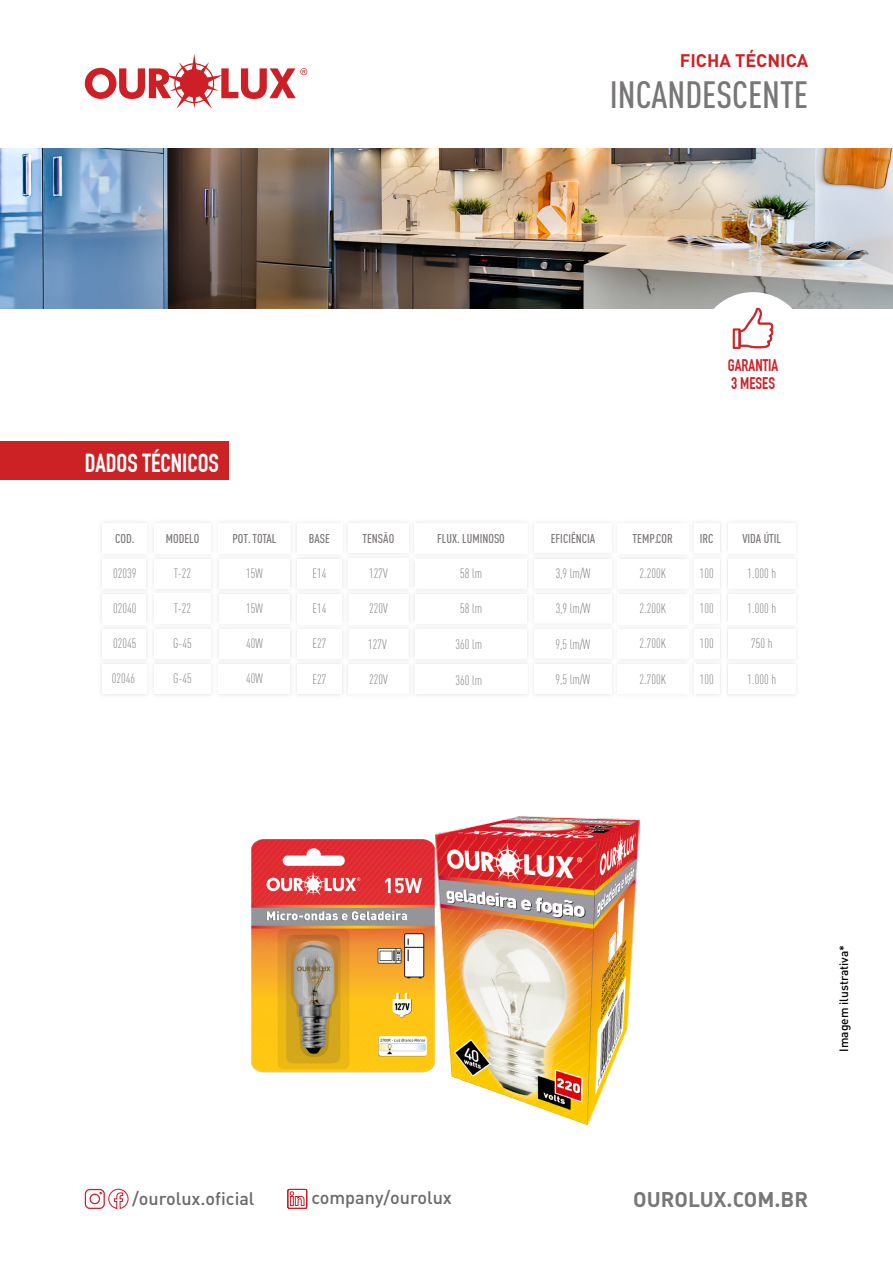
<style>
.page{position:relative;width:893px;height:1263px;background:#fff}
.page>*{position:absolute;margin:0;border:0;box-sizing:border-box;transform-origin:0 0}
.t1{font:500 37.5px "DIN Cond";color:#787676}
.t2{font:700 25.5px "DIN Condensed";color:#fff}
.t3{font:21px "DIN Bold Alternate";color:#787676}
.t4{font:500 18px "DIN";color:#6b6868}
.t5{font:700 18px "DIN";color:#cd2126}
.t6{font:700 16.5px/18px "DIN Condensed";color:#cd2126}
.t7{font:300 13.35px "DIN Cond";color:#7a7675}
.t8{font:300 13.35px "DIN Cond";color:#7d7878}
.t9{font:500 12.6px "DIN Cond";color:#7a7675}
.t10{font:500 12px "DIN";color:#000}
</style>
<div class="page">
<svg style="left:84px;top:1188px;width:45px;height:21px"></svg>
<svg style="left:287px;top:1188px;width:20px;height:21px"></svg>
<svg style="left:84px;top:54px;width:223px;height:55px"></svg>
<img style="left:0;top:148px;width:893px;height:160px">
<div style="left:698px;top:292px;width:110px;height:110px;background:#fff;border-radius:50%"></div>
<svg style="left:732px;top:307px;width:42px;height:42px"></svg>
<div style="left:0;top:441px;width:228px;height:39px;background:#cd2225"></div>
<img style="left:251px;top:839px;width:135px;height:234px">
<img style="left:386px;top:816px;width:254px;height:309px">
<img style="left:290px;top:560px;width:7px;height:27px">
<img style="left:290px;top:595px;width:7px;height:27px">
<img style="left:290px;top:630px;width:7px;height:28px">
<img style="left:291px;top:665px;width:6px;height:31px">
<img style="left:341px;top:665px;width:8px;height:32px">
<img style="left:348px;top:665px;width:1px;height:29px">
<div style="left:297px;top:664px;width:45px;height:30px;background:#fff"></div>
<img style="left:408px;top:665px;width:8px;height:32px">
<img style="left:408px;top:665px;width:1px;height:29px">
<div style="left:415px;top:664px;width:112px;height:30px;background:#fff"></div>
<img style="left:153px;top:595px;width:59px;height:26px">
<div style="left:154px;top:594px;width:57px;height:30px;background:#fff"></div>
<img style="left:147px;top:665px;width:7px;height:31px">
<svg style="left:153px;top:624px;width:2px;height:40px"></svg>
<svg style="left:211px;top:622px;width:1px;height:43px"></svg>
<svg style="left:687px;top:523px;width:35px;height:171px"></svg>
<div style="left:694px;top:664px;width:26px;height:30px;background:#fff"></div>
<img style="left:533px;top:525px;width:1px;height:27px">
<img style="left:528px;top:665px;width:6px;height:31px">
<svg style="left:527px;top:554px;width:7px;height:110px"></svg>
<svg style="left:611px;top:527px;width:8px;height:167px"></svg>
<div style="left:534px;top:664px;width:78px;height:30px;background:#fff"></div>
<svg style="left:341px;top:523px;width:8px;height:141px"></svg>
<svg style="left:409px;top:560px;width:6px;height:97px"></svg>
<div style="left:348px;top:523px;width:61px;height:30px;background:#fff"></div>
<img style="left:153px;top:561px;width:59px;height:25px">
<div style="left:154px;top:559px;width:57px;height:29px;background:#fff"></div>
<h3 class="t5" style="left:680px;top:49px;width:130px">FICHA TÉCNICA</h3>
<h1 class="t1" style="left:610px;top:72px;width:200px">INCANDESCENTE</h1>
<h2 class="t2" style="left:85px;top:448px;width:136px">DADOS TÉCNICOS</h2>
<p class="t9" style="left:115px;top:531px;width:21px">COD.</p>
<p class="t9" style="left:309px;top:531px;width:23px">BASE</p>
<p class="t9" style="left:362px;top:531px;width:33px">TENSÃO</p>
<p class="t7" style="left:113px;top:565px;width:25px">02039</p>
<p class="t7" style="left:113px;top:600px;width:25px">02040</p>
<p class="t7" style="left:113px;top:635px;width:25px">02045</p>
<p class="t7" style="left:112px;top:670px;width:25px">02046</p>
<p class="t9" style="left:166px;top:531px;width:35px">MODELO</p>
<p class="t7" style="left:174px;top:565px;width:19px">T-22</p>
<p class="t7" style="left:174px;top:600px;width:19px">T-22</p>
<p class="t7" style="left:173px;top:635px;width:20px">G-45</p>
<p class="t7" style="left:173px;top:670px;width:20px">G-45</p>
<p class="t9" style="left:232px;top:531px;width:46px">POT. TOTAL</p>
<p class="t9" style="left:437px;top:531px;width:69px">FLUX. LUMINOSO</p>
<p class="t7" style="left:460px;top:565px;width:24px">58 lm</p>
<p class="t7" style="left:460px;top:601px;width:24px">58 lm</p>
<p class="t7" style="left:369px;top:565px;width:20px">127V</p>
<p class="t7" style="left:369px;top:601px;width:20px">220V</p>
<p class="t7" style="left:312px;top:565px;width:16px">E14</p>
<p class="t7" style="left:312px;top:601px;width:16px">E14</p>
<p class="t7" style="left:312px;top:636px;width:16px">E27</p>
<p class="t7" style="left:312px;top:671px;width:16px">E27</p>
<p class="t7" style="left:246px;top:565px;width:18px">15W</p>
<p class="t7" style="left:246px;top:600px;width:18px">15W</p>
<p class="t7" style="left:246px;top:635px;width:18px">40W</p>
<p class="t7" style="left:246px;top:670px;width:18px">40W</p>
<p class="t7" style="left:368px;top:636px;width:20px">127V</p>
<p class="t8" style="left:456px;top:636px;width:28px">360 lm</p>
<p class="t8" style="left:456px;top:673px;width:28px">360 lm</p>
<p class="t7" style="left:369px;top:671px;width:20px">220V</p>
<p class="t6" style="left:728px;top:356px;width:52px">GARANTIA<br>3 MESES</p>
<p class="t9" style="left:551px;top:531px;width:46px">EFICIÊNCIA</p>
<p class="t7" style="left:556px;top:565px;width:36px">3,9 lm/W</p>
<p class="t7" style="left:556px;top:601px;width:36px">3,9 lm/W</p>
<p class="t8" style="left:555px;top:636px;width:36px">9,5 lm/W</p>
<p class="t8" style="left:555px;top:672px;width:36px">9,5 lm/W</p>
<p class="t9" style="left:633px;top:531px;width:42px">TEMP.COR</p>
<p class="t7" style="left:640px;top:565px;width:28px">2.200K</p>
<p class="t7" style="left:640px;top:601px;width:28px">2.200K</p>
<p class="t7" style="left:640px;top:636px;width:28px">2.700K</p>
<p class="t7" style="left:640px;top:671px;width:28px">2.700K</p>
<p class="t9" style="left:700px;top:531px;width:15px">IRC</p>
<p class="t7" style="left:700px;top:565px;width:15px">100</p>
<p class="t7" style="left:700px;top:601px;width:15px">100</p>
<p class="t7" style="left:700px;top:636px;width:15px">100</p>
<p class="t7" style="left:700px;top:671px;width:15px">100</p>
<p class="t9" style="left:742px;top:531px;width:40px">VIDA ÚTIL</p>
<p class="t7" style="left:748px;top:565px;width:30px">1.000 h</p>
<p class="t7" style="left:748px;top:601px;width:30px">1.000 h</p>
<p class="t7" style="left:751px;top:636px;width:23px">750 h</p>
<p class="t7" style="left:748px;top:671px;width:30px">1.000 h</p>
<p class="t10" style="left:836px;top:1052px;width:109px;rotate:-90deg">Imagem ilustrativa*</p>
<h3 class="t4" style="left:132px;top:1187px;width:124px">/ourolux.oficial</h3>
<h3 class="t4" style="left:311px;top:1186px;width:142px">company/ourolux</h3>
<h3 class="t3" style="left:633px;top:1186px;width:176px">OUROLUX.COM.BR</h3>
</div>
